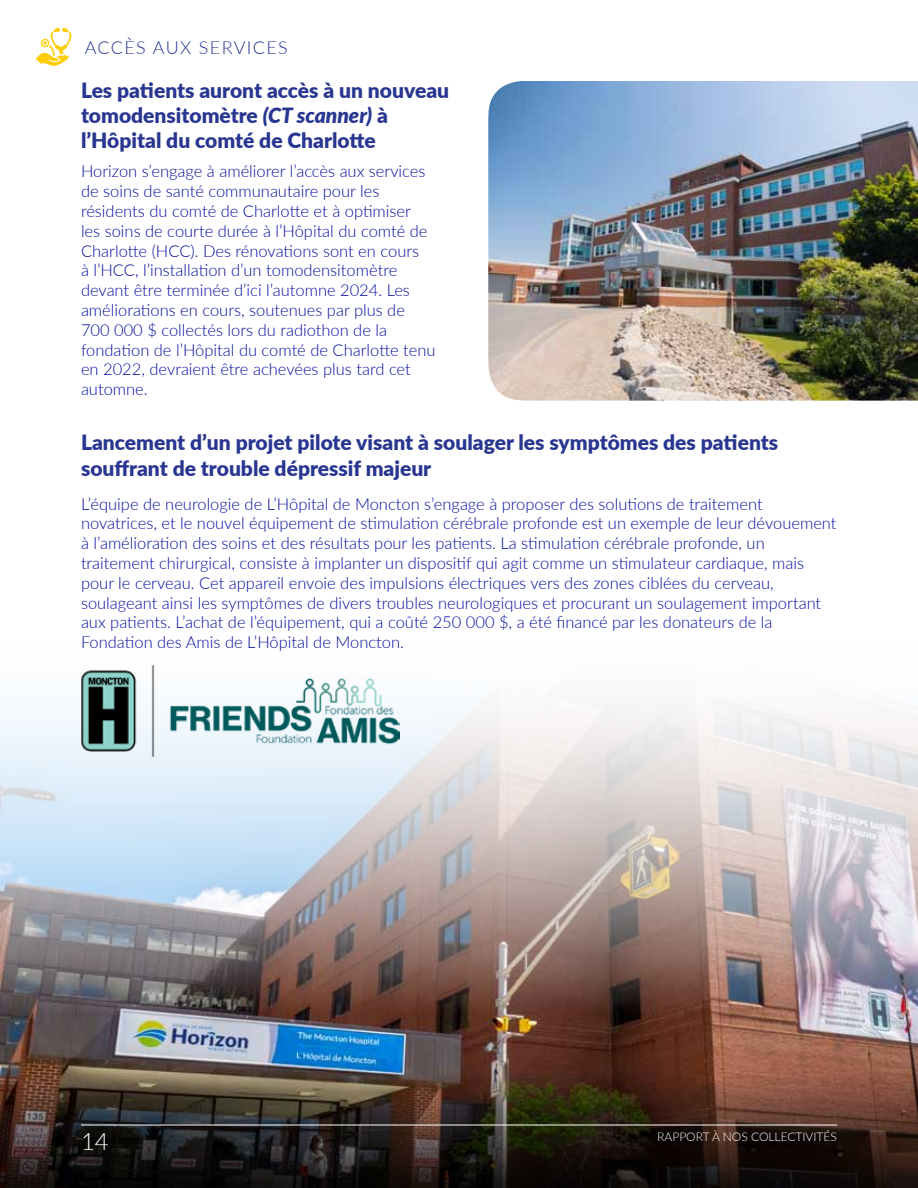
<style>
.page{position:relative;width:918px;height:1188px;background:#fff}
.page>*{position:absolute;margin:0;border:0;box-sizing:border-box;transform-origin:0 0}
.t1{font:300 24px "Lato";color:#fff}
.t2{font:900 21px/25.2px "Lato";color:#283691}
.t3{font:300 18px "Lato";letter-spacing:.075em;color:#283691}
.t4{font:300 16.5px/19.8px "Lato";color:#060e9f}
.t5{font:300 12px "Lato";color:#fff}
.s1{font-style:italic}
</style>
<div class="page">
<img style="left:0;top:1040px;width:918px;height:26px">
<svg style="left:36px;top:28px;width:36px;height:38px"></svg>
<img style="left:489px;top:81px;width:429px;height:319px">
<img style="left:0;top:701px;width:918px;height:339px">
<svg style="left:0;top:1066px;width:918px;height:122px;background:#382921"></svg>
<img style="left:81px;top:665px;width:319px;height:101px">
<hr style="left:81px;top:1125px;width:756px;height:1px;background:#fff">
<p class="t3" style="left:85px;top:35px;width:205px">ACCÈS AUX SERVICES</p>
<p class="t2" style="left:81px;top:77px;width:370px">Les patients auront accès à un nouveau tomodensitomètre <span class="s1">(CT scanner)</span> à l’Hôpital du comté de Charlotte</p>
<p class="t4" style="left:81px;top:161px;width:356px">Horizon s’engage à améliorer l’accès aux services de soins de santé communautaire pour les résidents du comté de Charlotte et à optimiser<br>les soins de courte durée à l’Hôpital du comté de Charlotte (HCC). Des rénovations sont en cours<br>à l’HCC, l’installation d’un tomodensitomètre devant être terminée d’ici l’automne 2024. Les améliorations en cours, soutenues par plus de 700 000 $ collectés lors du radiothon de la fondation de l’Hôpital du comté de Charlotte tenu en 2022, devraient être achevées plus tard cet automne.</p>
<p class="t2" style="left:81px;top:429px;width:699px">Lancement d’un projet pilote visant à soulager les symptômes des patients souffrant de trouble dépressif majeur</p>
<p class="t4" style="left:81px;top:493px;width:757px">L’équipe de neurologie de L’Hôpital de Moncton s’engage à proposer des solutions de traitement novatrices, et le nouvel équipement de stimulation cérébrale profonde est un exemple de leur dévouement à l’amélioration des soins et des résultats pour les patients. La stimulation cérébrale profonde, un traitement chirurgical, consiste à implanter un dispositif qui agit comme un stimulateur cardiaque, mais pour le cerveau. Cet appareil envoie des impulsions électriques vers des zones ciblées du cerveau, soulageant ainsi les symptômes de divers troubles neurologiques et procurant un soulagement important aux patients. L’achat de l’équipement, qui a coûté 250 000 $, a été financé par les donateurs de la Fondation des Amis de L’Hôpital de Moncton.</p>
<h1 class="t1" style="left:81px;top:1125px;width:29px">14</h1>
<p class="t5" style="left:657px;top:1128px;width:181px">RAPPORT À NOS COLLECTIVITÉS</p>
</div>
